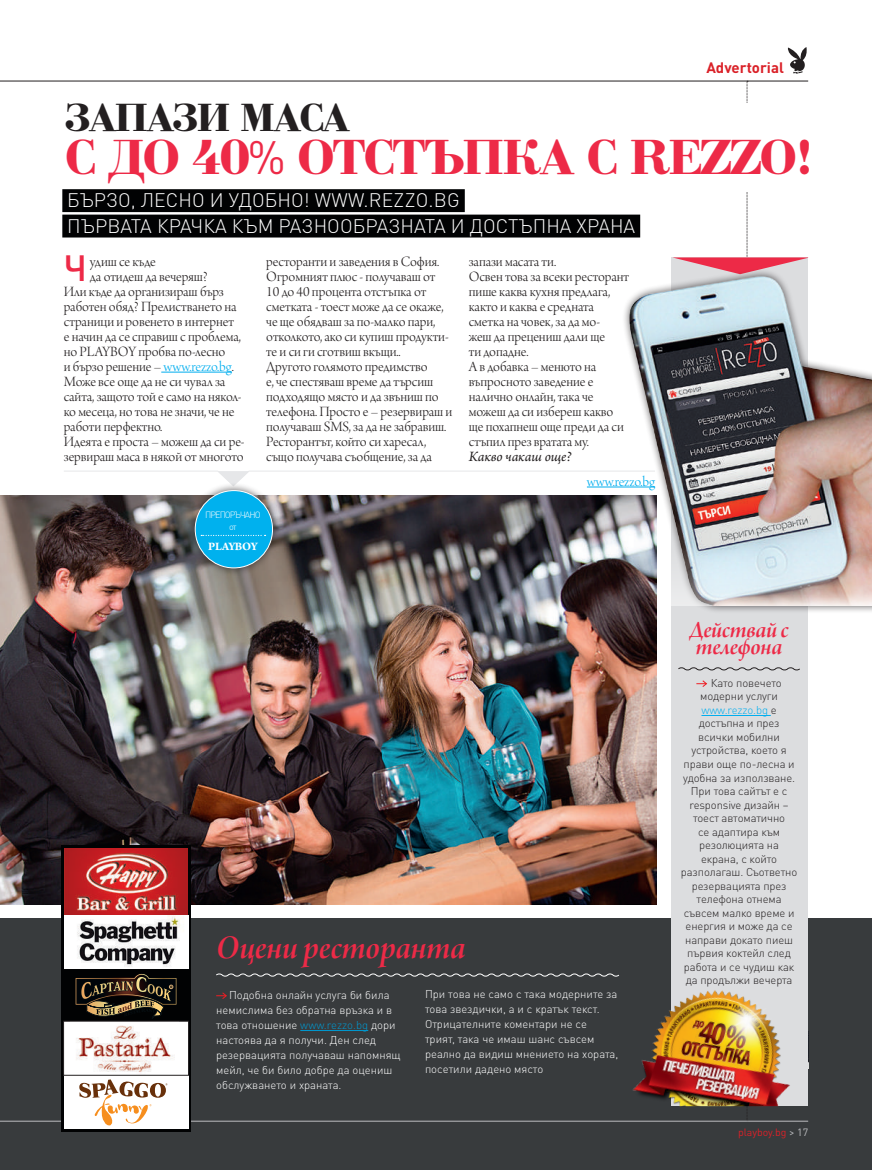
<style>
.page{position:relative;width:872px;height:1170px;background:#fff}
.page>*{position:absolute;margin:0;border:0;box-sizing:border-box;transform-origin:0 0}
.t1{font:46.2px "Bradobrei";letter-spacing:-.095em;color:#ed2a47}
.t2{font:36.75px "Bradobrei";letter-spacing:-.095em;color:#231f20}
.t3{font:500 36px "DIN Pro";color:#ed2a47}
.t4{font:35.25px "Arno Pro Smbd Italic Display";letter-spacing:-.005em;color:#ed2a47}
.t5{font:24.75px "Arno Pro Smbd Italic Display";letter-spacing:-.01em;color:#ed2a47}
.t6{font:300 19.35px/25.3px "DIN Pro";letter-spacing:.005em;color:#fff}
.t7{font:15px/15px "Arno Pro Light Display";letter-spacing:-.005em;color:#231f20}
.t8{font:italic 15px "Arno Pro";letter-spacing:-.01em;color:#231f20}
.t9{font:15px "Arno Pro Light Display";letter-spacing:-.005em;color:#00aeef}
.t10{font:700 15px "DIN Pro";color:#da2128}
.t11{font:700 12px "Arno Pro";letter-spacing:-.03em;color:#fff}
.t12{font:300 11.25px "DIN Pro";letter-spacing:-.01em;color:#231f20}
.t13{font:300 11.25px/15px "DIN Pro";color:#fff}
.t14{font:300 11.25px "DIN Pro";color:#00aeef}
.t15{font:10.5px "DIN Pro";color:#da2128}
.t16{font:300 9px "DIN Pro";color:#fff}
.s1{font-family:"DIN Pro"}
.s2{color:#00aeef}
.s3{color:#0099d1}
.s4{color:#231f20}
.s5{color:#bcbdc0}
</style>
<div class="page">
<div style="left:0;top:918px;width:872px;height:251px;background:#383b3d"></div>
<hr style="left:161px;top:372px;width:71px;height:1px;background:#00aeef">
<svg style="left:64px;top:470px;width:557px;height:12px"></svg>
<img style="left:0;top:495px;width:656px;height:409px">
<hr style="left:0;top:1120px;width:808px;height:1px;background:#bcbdc0">
<hr style="left:0;top:81px;width:808px;height:1px;background:#231f20">
<svg style="left:787px;top:47px;width:20px;height:27px"></svg>
<div style="left:62px;top:189px;width:403px;height:23px;background:#010203"></div>
<div style="left:62px;top:214px;width:578px;height:23px;background:#010203"></div>
<hr style="left:300px;top:1030px;width:68px;height:1px;background:#0099d1">
<svg style="left:216px;top:992px;width:11px;height:7px"></svg>
<svg style="left:61px;top:844px;width:130px;height:287px;background:#232324"></svg>
<div style="left:64px;top:1074px;width:124px;height:53px;background:#fff"></div>
<img style="left:64px;top:848px;width:124px;height:120px">
<div style="left:64px;top:968px;width:124px;height:53px;background:#010203"></div>
<svg style="left:63px;top:973px;width:126px;height:152px"></svg>
<img style="left:623px;top:268px;width:249px;height:338px">
<svg style="left:216px;top:973px;width:403px;height:4px"></svg>
<svg style="left:672px;top:81px;width:136px;height:1040px"></svg>
<svg style="left:671px;top:545px;width:201px;height:61px;background:#d1d4d6"></svg>
<img style="left:633px;top:974px;width:174px;height:132px">
<hr style="left:587px;top:486px;width:68px;height:1px;background:#00aeef">
<div style="left:187px;top:482px;width:94px;height:94px;background:#231f20;opacity:.75"></div>
<div style="left:195px;top:490px;width:77px;height:78px;background:#00b1ee;border-radius:50%"></div>
<svg style="left:201px;top:535px;width:64px;height:1px"></svg>
<div style="left:195px;top:490px;width:78px;height:78px;border:1px solid #fff;border-radius:50%"></div>
<p class="t10" style="left:706px;top:58px;width:79px">Advertorial</p>
<h2 class="t2" style="left:64px;top:93px;width:288px">ЗАПАЗИ МАСА</h2>
<h1 class="t1" style="left:64px;top:127px;width:753px">С ДО 40<span class="s1">%</span> ОТСТЪПКА С REZZO!</h1>
<p class="t6" style="left:67px;top:187px;width:569px">Бързо, лесно и удобно! www.Rezzo.bg<br>първата крачка към разнооб разната и достъпна храна</p>
<h3 class="t3" style="left:64px;top:244px;width:25px">Ч</h3>
<p class="t7" style="left:90px;top:254px;width:67px">удиш се къде</p>
<p class="t7" style="left:90px;top:269px;width:120px">да отидеш да вечеряш?</p>
<p class="t7" style="left:64px;top:284px;width:161px">Или къде да организираш бърз</p>
<p class="t7" style="left:64px;top:299px;width:174px">работен обяд? Прелистването на</p>
<p class="t7" style="left:64px;top:314px;width:172px">страници и ровенето в интернет</p>
<p class="t7" style="left:64px;top:329px;width:179px">е начин да се справиш с проблема,</p>
<p class="t7" style="left:64px;top:344px;width:163px">но PLAYBOY пробва по-лесно</p>
<p class="t7" style="left:64px;top:359px;width:172px">и бързо решение – <span class="s2">www.rezzo.bg</span>.</p>
<p class="t7" style="left:64px;top:374px;width:163px">Може все още да не си чувал за</p>
<p class="t7" style="left:64px;top:389px;width:179px">сайта, защото той е само на някол-</p>
<p class="t7" style="left:64px;top:404px;width:172px">ко месеца, но това не значи, че не</p>
<p class="t7" style="left:64px;top:419px;width:100px">работи перфектно.</p>
<p class="t7" style="left:64px;top:434px;width:182px">Идеята е проста – можеш да си ре-</p>
<p class="t7" style="left:64px;top:449px;width:181px">зервираш маса в някой от многото</p>
<p class="t7" style="left:266px;top:254px;width:188px">ресторанти и заведения в София.<br>Огромният плюс - получаваш от<br>10 до 40 процента отстъпка от сметката - тоест може да се окаже, че ще обядваш за по-малко пари, отколкото, ако си купиш продукти&shy;те и си ги сготвиш вкъщи..<br>Другото голямото предимство<br>е, че спестяваш време да търсиш подходящо място и да звъниш по телефона. Просто е – резервираш и получаваш SMS, за да не забравиш.<br>Ресторантът, който си харесал, също получава съобщение, за да</p>
<p class="t7" style="left:469px;top:254px;width:162px">запази масата ти.<br>Освен това за всеки ресторант пише каква кухня предлага, както и каква е средната сметка на човек, за да мо-<br>жеш да прецениш дали ще<br>ти допадне.<br>А в добавка – менюто на въпросното заведение е налично онлайн, така че можеш да си избереш какво ще похапнеш още преди да си стъпил през вратата му.</p>
<p class="t8" style="left:469px;top:447px;width:104px">Какво чакаш още?</p>
<p class="t9" style="left:587px;top:473px;width:70px">www.rezzo.bg</p>
<p class="t16" style="left:205px;top:509px;width:6px">ПРЕПОРЪЧАНО</p>
<p class="t16" style="left:229px;top:520px;width:9px">от</p>
<p class="t11" style="left:208px;top:539px;width:51px">Playboy</p>
<h3 class="t4" style="left:216px;top:928px;width:251px">Оцени ресторанта</h3>
<p class="t13" style="left:216px;top:987px;width:186px;text-indent:13px">П одобна онлайн услуга би била немислима без обратна връзка и в това отношение <span class="s3">www.rezzo.bg</span> дори настоява да я получи. Ден след резервацията получаваш напомнящ мейл, че би било добре да оцениш обслужването и храната.</p>
<p class="t13" style="left:425px;top:986px;width:195px">П ри това не само с така модерните за това звездички, а и с кратък текст.<br>Отрицателните коментари не се трият, така че имаш шанс съвсем реално да видиш мнението на хората, посетили дадено място</p>
<h3 class="t5" style="left:689px;top:616px;width:100px">Действай с</h3>
<h3 class="t5" style="left:696px;top:632px;width:88px">телефона</h3>
<p class="t12" style="left:711px;top:676px;width:72px">Като повечето</p>
<p class="t12" style="left:700px;top:689px;width:79px">модерни услуги</p>
<p class="t14" style="left:701px;top:703px;width:77px">www.rezzo.bg <span class="s4">е</span></p>
<p class="t12" style="left:698px;top:716px;width:82px">достъпна и през</p>
<p class="t12" style="left:698px;top:730px;width:83px">всички мобилни</p>
<p class="t12" style="left:691px;top:743px;width:97px">устройства, което я</p>
<p class="t12" style="left:683px;top:757px;width:113px">прави още по-лесна и</p>
<p class="t12" style="left:683px;top:770px;width:114px">удобна за използване.</p>
<p class="t12" style="left:691px;top:784px;width:98px">П ри това сайтът е с</p>
<p class="t12" style="left:689px;top:797px;width:101px">responsive дизайн –</p>
<p class="t12" style="left:693px;top:811px;width:94px">тоест автоматично</p>
<p class="t12" style="left:698px;top:824px;width:83px">се адаптира към</p>
<p class="t12" style="left:699px;top:838px;width:81px">резолюцията на</p>
<p class="t12" style="left:701px;top:851px;width:78px">екрана, с който</p>
<p class="t12" style="left:681px;top:865px;width:118px">разполагаш. Съответно</p>
<p class="t12" style="left:692px;top:878px;width:96px">резервацията през</p>
<p class="t12" style="left:696px;top:892px;width:86px">телефона отнема</p>
<p class="t12" style="left:683px;top:905px;width:112px">съвсем малко време и</p>
<p class="t12" style="left:685px;top:919px;width:108px">енергия и може да се</p>
<p class="t12" style="left:685px;top:932px;width:109px">направи докато пиеш</p>
<p class="t12" style="left:687px;top:946px;width:105px">първия коктейл след</p>
<p class="t12" style="left:684px;top:959px;width:112px">работа и се чудиш как</p>
<p class="t12" style="left:685px;top:973px;width:108px">да продължи вечерта</p>
<p class="t15" style="left:738px;top:1125px;width:72px">playboy.bg <span class="s5">&gt; 17</span></p>
</div>
